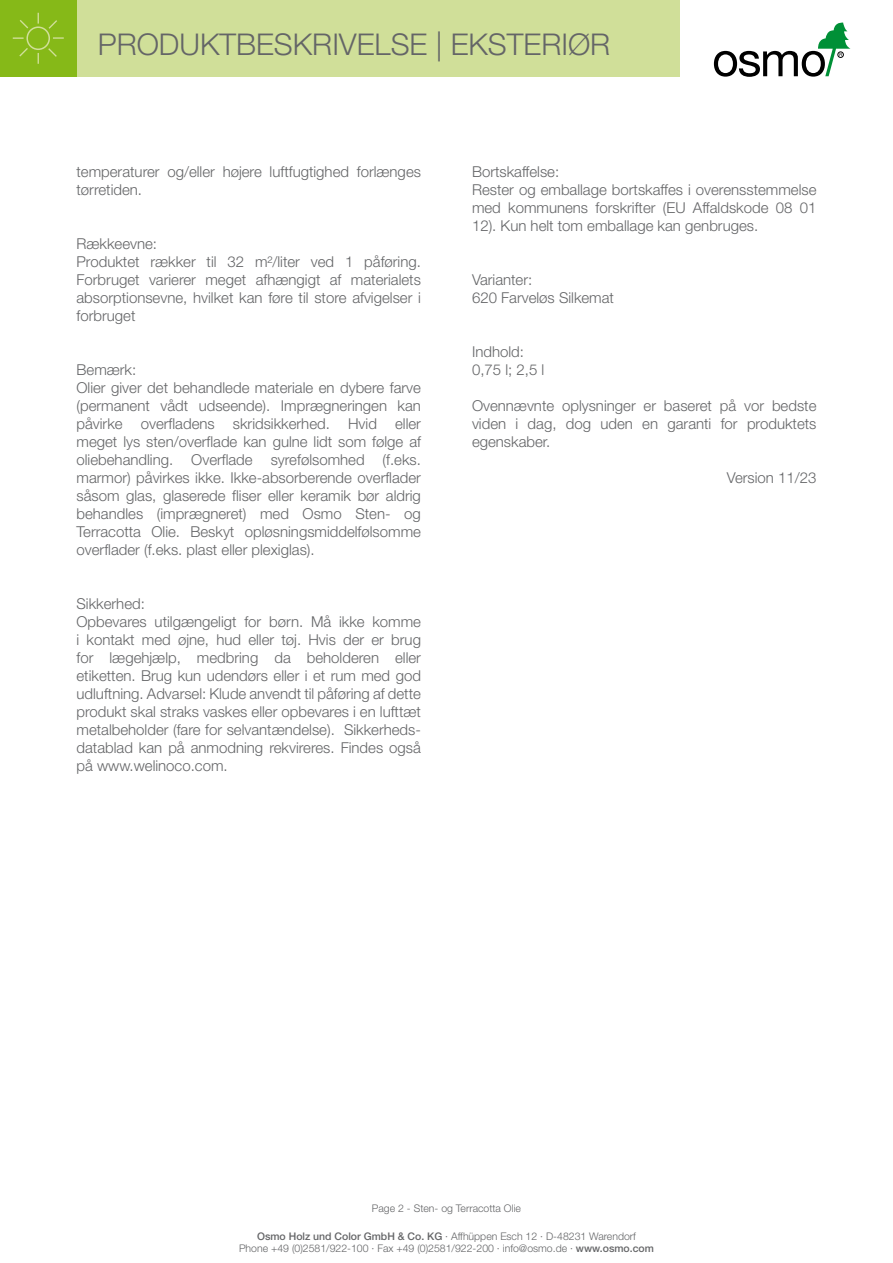
<style>
.page{position:relative;width:893px;height:1263px;background:#fff}
.page>*{position:absolute;margin:0;border:0;box-sizing:border-box;transform-origin:0 0}
.t1{font:300 30px "Helvetica Neue";color:#646567}
.t2{font:300 15px/18px "Helvetica Neue";color:#646567}
.t3{font:300 10.5px/12.6px "Helvetica Neue";color:#646567;text-align:center}
.s1{font-weight:500}
</style>
<div class="page">
<div style="left:77px;top:0;width:603px;height:77px;background:#d0df99"></div>
<svg style="left:714px;top:23px;width:136px;height:54px"></svg>
<div style="left:0;top:0;width:77px;height:77px;background:#86b918"></div>
<svg style="left:12px;top:12px;width:52px;height:52px"></svg>
<h1 class="t1" style="left:98px;top:26px;width:514px">PRODUKTBESKRIVELSE | EKSTERIØR</h1>
<p class="t2" style="left:77px;top:162px;width:346px">temperaturer og/eller højere luftfugtighed forlænges tørretiden.</p>
<p class="t2" style="left:77px;top:234px;width:346px">Rækkeevne:<br>Produktet rækker til 32 m²/liter ved 1 påføring.<br>Forbruget varierer meget afhængigt af materialets absorptionsevne, hvilket kan føre til store afvigelser i forbruget</p>
<p class="t2" style="left:77px;top:360px;width:346px">Bemærk:<br>Olier giver det behandlede materiale en dybere farve (permanent vådt udseende). Imprægneringen kan påvirke overfladens skridsikkerhed. Hvid eller meget lys sten/overflade kan gulne lidt som følge af oliebehandling. Overflade syrefølsomhed (f.eks. marmor) påvirkes ikke. Ikke-absorberende overflader såsom glas, glaserede fliser eller keramik bør aldrig behandles (imprægneret) med Osmo Sten- og Terracotta Olie. Beskyt opløsningsmiddelfølsomme overflader (f.eks. plast eller plexiglas).</p>
<p class="t2" style="left:77px;top:594px;width:346px">Sikkerhed:<br>Opbevares utilgængeligt for børn. Må ikke komme i kontakt med øjne, hud eller tøj. Hvis der er brug for lægehjælp, medbring da beholderen eller etiketten. Brug kun udendørs eller i et rum med god udluftning. Advarsel: Klude anvendt til påføring af dette produkt skal straks vaskes eller opbevares i en lufttæt metalbeholder (fare for selvantændelse). Sikkerheds&shy;datablad kan på anmodning rekvireres. Findes også på www.welinoco.com.</p>
<p class="t2" style="left:472px;top:162px;width:346px">Bortskaffelse:<br>Rester og emballage bortskaffes i overensstemmelse med kommunens forskrifter (EU Affaldskode 08 01<br>12). Kun helt tom emballage kan genbruges.</p>
<p class="t2" style="left:472px;top:270px;width:143px">Varianter:<br>620 Farveløs Silkemat</p>
<p class="t2" style="left:472px;top:342px;width:74px">Indhold:<br>0,75 l; 2,5 l</p>
<p class="t2" style="left:472px;top:396px;width:346px;text-align:justify">Ovennævnte oplysninger er baseret på vor bedste viden i dag, dog uden en garanti for produktets egenskaber.</p>
<p class="t2" style="left:727px;top:468px;width:91px">Version 11/23</p>
<p class="t3" style="left:372px;top:1202px;width:151px">Page 2 - Sten- og Terracotta Olie</p>
<p class="t3" style="left:239px;top:1229px;width:416px"><span class="s1">Osmo Holz und Color GmbH &amp; Co. KG</span> · Affhüppen Esch 12 · D-48231 Warendorf<br>Phone +49 (0)2581/922-100 · Fax +49 (0)2581/922-200 · info@osmo.de · <span class="s1">www.osmo.com</span></p>
</div>
